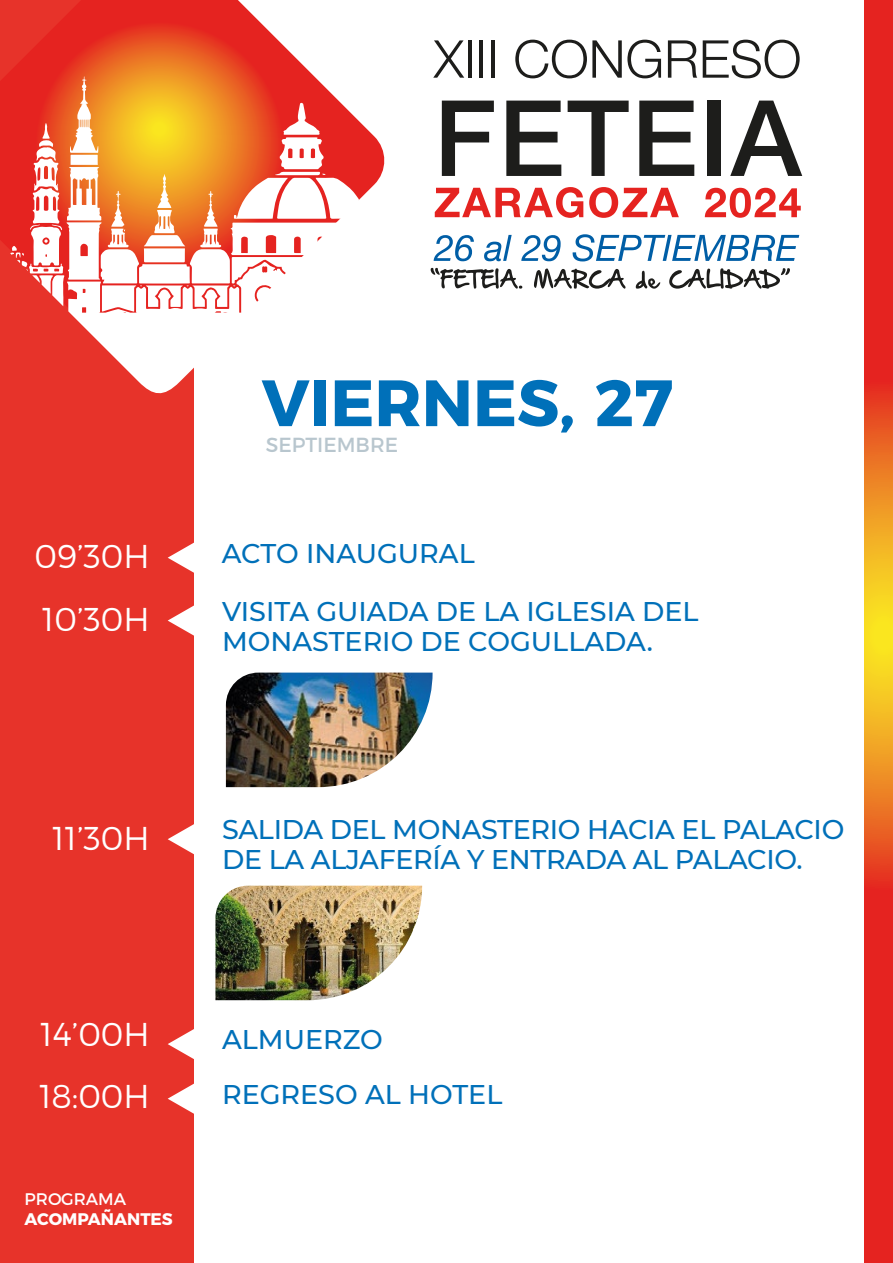
<style>
.page{position:relative;width:893px;height:1263px;background:#fff}
.page>*{position:absolute;margin:0;border:0;box-sizing:border-box;transform-origin:0 0}
.t1{font:700 65.25px "Montserrat";color:#0070b9}
.t2{font:300 33px/62.8px "Montserrat";color:#fff}
.t3{font:500 27px/57.9px "Montserrat";letter-spacing:-.01em;color:#0070b9}
.t4{font:20.4px "Montserrat";color:#b8c6ce}
.t5{font:700 16.8px "Montserrat";color:#fff}
.t6{font:16.8px "Montserrat";color:#fff}
</style>
<div class="page">
<img style="left:226px;top:673px;width:207px;height:114px">
<img style="left:215px;top:886px;width:207px;height:114px">
<svg style="left:433px;top:40px;width:31px;height:38px"></svg>
<hr style="left:468px;top:40px;width:3px;height:38px;background:#1d1d1b">
<hr style="left:479px;top:40px;width:4px;height:38px;background:#1d1d1b">
<hr style="left:491px;top:40px;width:3px;height:38px;background:#1d1d1b">
<svg style="left:515px;top:40px;width:146px;height:38px"></svg>
<svg style="left:668px;top:40px;width:29px;height:38px"></svg>
<svg style="left:703px;top:40px;width:97px;height:38px"></svg>
<svg style="left:442px;top:101px;width:52px;height:75px"></svg>
<svg style="left:506px;top:101px;width:55px;height:75px"></svg>
<svg style="left:568px;top:101px;width:61px;height:75px"></svg>
<svg style="left:639px;top:101px;width:55px;height:75px"></svg>
<div style="left:708px;top:101px;width:13px;height:75px;background:#1d1d1b"></div>
<svg style="left:730px;top:101px;width:72px;height:75px"></svg>
<svg style="left:435px;top:187px;width:148px;height:31px"></svg>
<svg style="left:589px;top:187px;width:90px;height:31px"></svg>
<svg style="left:705px;top:188px;width:96px;height:30px"></svg>
<svg style="left:434px;top:235px;width:40px;height:26px"></svg>
<svg style="left:484px;top:235px;width:28px;height:26px"></svg>
<svg style="left:521px;top:235px;width:40px;height:26px"></svg>
<svg style="left:572px;top:234px;width:227px;height:27px"></svg>
<svg style="left:431px;top:268px;width:91px;height:21px"></svg>
<svg style="left:534px;top:268px;width:91px;height:21px"></svg>
<svg style="left:636px;top:271px;width:24px;height:18px"></svg>
<svg style="left:669px;top:268px;width:121px;height:21px"></svg>
<div style="left:0;top:0;width:193px;height:1263px;background:#e7332a"></div>
<svg style="left:168px;top:520px;width:26px;height:138px"></svg>
<svg style="left:865px;top:0;width:28px;height:1263px;background:#e95021"></svg>
<svg style="left:0;top:0;width:385px;height:249px"></svg>
<svg style="left:10px;top:77px;width:349px;height:321px"></svg>
<svg style="left:168px;top:801px;width:26px;height:76px"></svg>
<svg style="left:168px;top:1006px;width:26px;height:131px"></svg>
<h1 class="t1" style="left:262px;top:349px;width:413px">VIERNES, 27</h1>
<p class="t4" style="left:266px;top:428px;width:134px">SEPTIEMBRE</p>
<p class="t2" style="left:35px;top:524px;width:117px">09’30H<br>10’30H</p>
<p class="t3" style="left:222px;top:523px;width:478px">ACTO INAUGURAL<br>VISITA GUIADA DE LA IGLESIA DEL</p>
<p class="t3" style="left:222px;top:611px;width:432px">MONASTERIO DE COGULLADA.</p>
<p class="t2" style="left:53px;top:806px;width:99px">11’30H</p>
<p class="t3" style="left:222px;top:813px;width:624px;line-height:30px">SALIDA DEL MONASTERIO HACIA EL PALACIO<br>DE LA ALJAFERÍA Y ENTRADA AL PALACIO.</p>
<p class="t2" style="left:39px;top:1003px;width:112px;line-height:61.8px">14’00H<br>18:00H</p>
<p class="t3" style="left:222px;top:1011px;width:282px;line-height:54.6px">ALMUERZO<br>REGRESO AL HOTEL</p>
<p class="t6" style="left:25px;top:1185px;width:103px">PROGRAMA</p>
<p class="t5" style="left:25px;top:1205px;width:150px">ACOMPAÑANTES</p>
</div>
